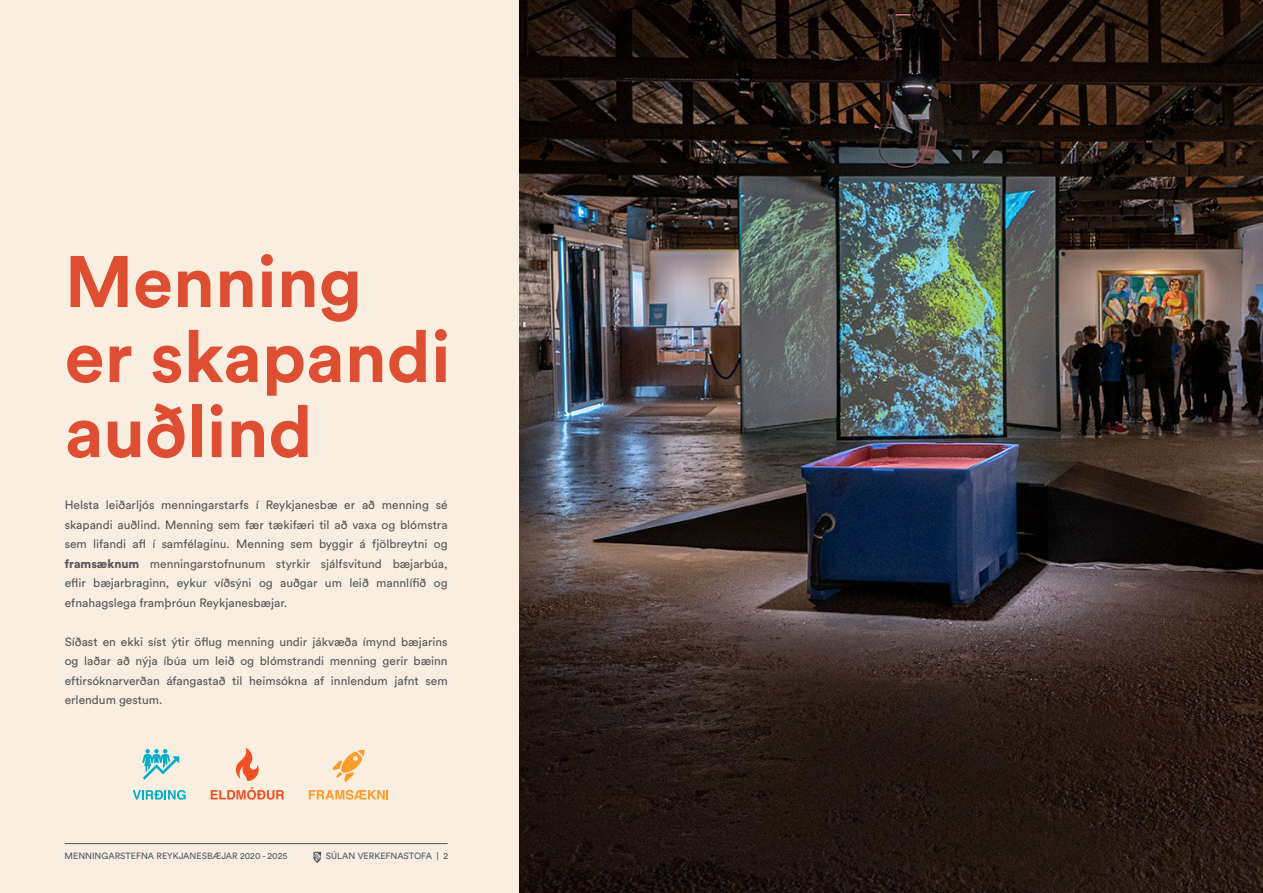
<style>
.page{position:relative;width:1263px;height:893px;background:#fff}
.page>*{position:absolute;margin:0;border:0;box-sizing:border-box;transform-origin:0 0}
.t1{font:700 72px/75px "Circular Std";color:#de4e32}
.t2{font:12px/19.5px "Circular Std";color:#57585a;text-align:justify}
.t3{font:9px "Circular Std";color:#57585a}
.s1{font-weight:900}
</style>
<div class="page">
<div style="left:0;top:0;width:601px;height:893px;background:#faeee1"></div>
<img style="left:519px;top:0;width:744px;height:893px">
<svg style="left:313px;top:852px;width:8px;height:11px"></svg>
<hr style="left:65px;top:843px;width:383px;height:1px;background:#57585a">
<svg style="left:211px;top:787px;width:73px;height:13px"></svg>
<svg style="left:133px;top:790px;width:53px;height:10px"></svg>
<svg style="left:142px;top:749px;width:37px;height:31px"></svg>
<svg style="left:235px;top:748px;width:24px;height:33px"></svg>
<svg style="left:309px;top:790px;width:79px;height:10px"></svg>
<svg style="left:332px;top:749px;width:33px;height:33px"></svg>
<p class="t1" style="left:65px;top:243px;width:299px">Menning</p>
<p class="t1" style="left:65px;top:318px;width:387px">er skapandi auðlind</p>
<p class="t2" style="left:65px;top:495px;width:384px">Helsta leiðarljós menningarstarfs í Reykjanesbæ er að menning sé skapandi auðlind. Menning sem fær tækifæri til að vaxa og blómstra sem lifandi afl í samfélaginu. Menning sem byggir á fjölbreytni og <span class="s1">framsæknum</span> menningarstofnunum styrkir sjálfsvitund bæjarbúa, eflir bæjarbraginn, eykur víðsýni og auðgar um leið mannlífið og efnahagslega framþróun Reykjanesbæjar.</p>
<p class="t2" style="left:65px;top:632px;width:384px">Síðast en ekki síst ýtir öflug menning undir jákvæða ímynd bæjarins og laðar að nýja íbúa um leið og blómstrandi menning gerir bæinn eftirsóknarverðan áfangastað til heimsókna af innlendum jafnt sem erlendum gestum.</p>
<p class="t3" style="left:65px;top:850px;width:224px">MENNINGARSTEFNA REYKJANESBÆJAR 2020 - 2025</p>
<p class="t3" style="left:326px;top:850px;width:124px">SÚLAN VERKEFNASTOFA | 2</p>
</div>
